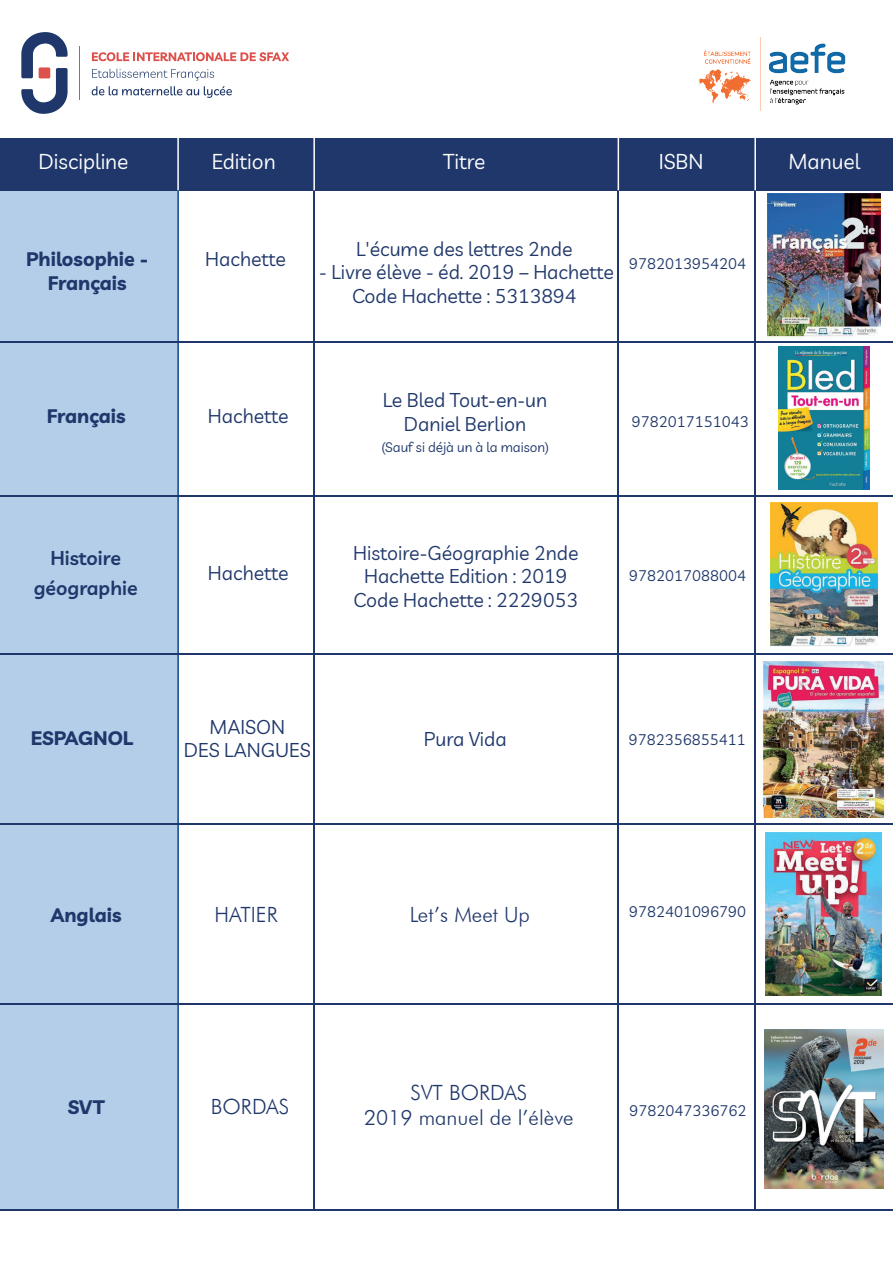
<style>
.page{position:relative;width:893px;height:1263px;background:#fff}
.page>*{position:absolute;margin:0;border:0;box-sizing:border-box;transform-origin:0 0}
.t1{font:300 21px/25.2px "Futura BT";color:#1f376a;text-align:center}
.t2{font:21px "Livvic";color:#fff}
.t3{font:19.5px/23.4px "Livvic";color:#1f376a;text-align:center}
.t4{font:700 19.5px/23.4px "Livvic";color:#1f376a;text-align:center}
.t5{font:600 19.5px/30px "Livvic";color:#1f376a;text-align:center}
.t6{font:15px "Livvic";color:#1f376a}
.t7{font:13.5px "Livvic";color:#1f376a}
</style>
<div class="page">
<div style="left:0;top:180px;width:178px;height:1030px;background:#b4cde9"></div>
<div style="left:0;top:138px;width:893px;height:52px;background:#1f376a"></div>
<hr style="left:177px;top:189px;width:2px;height:1019px;background:#114a8b">
<hr style="left:313px;top:189px;width:2px;height:1019px;background:#1f376a">
<hr style="left:0;top:342px;width:893px;height:1px;background:#1f376a">
<hr style="left:0;top:495px;width:893px;height:2px;background:#1f376a">
<hr style="left:0;top:653px;width:893px;height:2px;background:#1f376a">
<hr style="left:0;top:823px;width:893px;height:1px;background:#1f376a">
<hr style="left:0;top:1003px;width:893px;height:2px;background:#1f376a">
<hr style="left:0;top:1209px;width:893px;height:2px;background:#1f376a">
<hr style="left:618px;top:189px;width:1px;height:1019px;background:#1f376a">
<hr style="left:754px;top:189px;width:2px;height:1020px;background:#1f376a">
<hr style="left:177px;top:138px;width:2px;height:52px;background:#fff">
<hr style="left:313px;top:138px;width:2px;height:52px;background:#fff">
<hr style="left:618px;top:138px;width:1px;height:52px;background:#fff">
<hr style="left:754px;top:138px;width:2px;height:52px;background:#fff">
<img style="left:698px;top:37px;width:148px;height:74px">
<svg style="left:92px;top:52px;width:197px;height:9px"></svg>
<svg style="left:92px;top:69px;width:140px;height:29px"></svg>
<svg style="left:21px;top:32px;width:47px;height:82px"></svg>
<hr style="left:79px;top:46px;width:1px;height:54px;background:#dd504b">
<img style="left:778px;top:347px;width:91px;height:143px">
<img style="left:767px;top:193px;width:113px;height:147px">
<img style="left:770px;top:503px;width:107px;height:144px">
<img style="left:762px;top:661px;width:123px;height:156px">
<img style="left:766px;top:832px;width:116px;height:163px">
<img style="left:764px;top:1030px;width:119px;height:159px">
<p class="t2" style="left:39px;top:146px;width:91px">Discipline</p>
<p class="t2" style="left:212px;top:146px;width:65px">Edition</p>
<p class="t2" style="left:443px;top:146px;width:44px">Titre</p>
<p class="t2" style="left:659px;top:146px;width:46px">ISBN</p>
<p class="t2" style="left:788px;top:146px;width:73px">Manuel</p>
<p class="t4" style="left:26px;top:246px;width:124px">Philosophie -<br>Français</p>
<p class="t3" style="left:356px;top:236px;width:218px">L'écume des lettres 2nde</p>
<p class="t3" style="left:319px;top:260px;width:296px">- Livre élève - éd. 2019 – Hachette<br>Code Hachette : 5313894</p>
<p class="t3" style="left:205px;top:247px;width:82px">Hachette</p>
<p class="t6" style="left:629px;top:253px;width:118px">9782013954204</p>
<p class="t3" style="left:383px;top:387px;width:166px">Le Bled Tout-en-un<br>Daniel Berlion</p>
<p class="t4" style="left:47px;top:403px;width:80px">Français</p>
<p class="t6" style="left:632px;top:411px;width:118px">9782017151043</p>
<p class="t3" style="left:208px;top:403px;width:82px">Hachette</p>
<p class="t5" style="left:34px;top:541px;width:105px">Histoire géographie</p>
<p class="t4" style="left:31px;top:724px;width:104px">ESPAGNOL</p>
<p class="t3" style="left:208px;top:561px;width:82px">Hachette</p>
<p class="t7" style="left:381px;top:437px;width:169px">(Sauf si déjà un à la maison)</p>
<p class="t3" style="left:353px;top:540px;width:227px">Histoire-Géographie 2nde<br>Hachette Edition : 2019<br>Code Hachette : 2229053</p>
<p class="t6" style="left:629px;top:565px;width:118px">9782017088004</p>
<p class="t3" style="left:184px;top:714px;width:128px">MAISON<br>DES LANGUES</p>
<p class="t3" style="left:424px;top:726px;width:84px">Pura Vida</p>
<p class="t6" style="left:629px;top:729px;width:118px">9782356855411</p>
<p class="t4" style="left:51px;top:902px;width:72px">Anglais</p>
<p class="t1" style="left:214px;top:902px;width:65px">HATIER</p>
<p class="t1" style="left:410px;top:902px;width:122px">Let’s Meet Up</p>
<p class="t6" style="left:629px;top:901px;width:118px">9782401096790</p>
<p class="t4" style="left:68px;top:1093px;width:38px">SVT</p>
<p class="t1" style="left:211px;top:1094px;width:80px">BORDAS</p>
<p class="t1" style="left:364px;top:1080px;width:211px">SVT BORDAS<br>2019 manuel de l’élève</p>
<p class="t6" style="left:629px;top:1099px;width:118px">9782047336762</p>
</div>
